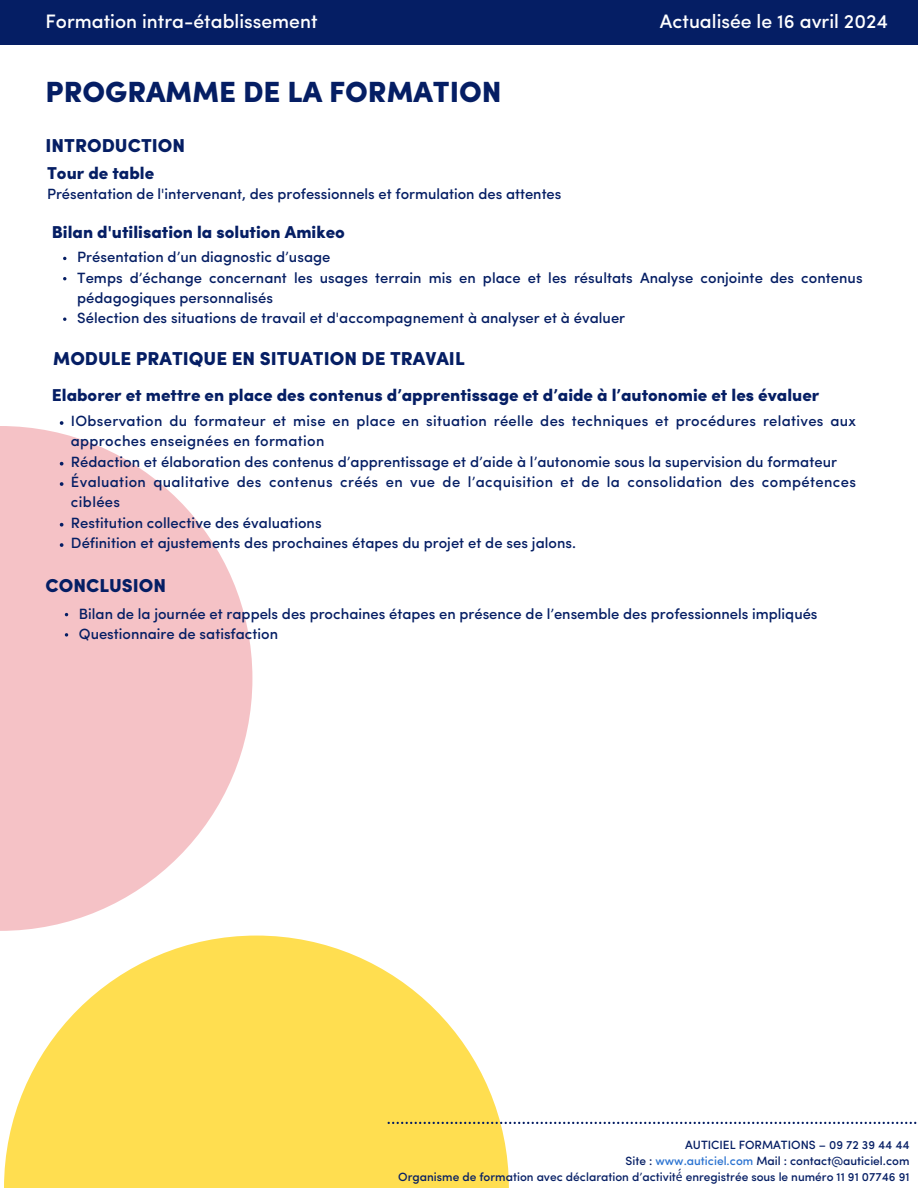
<style>
.page{position:relative;width:918px;height:1188px;background:#fff}
.page>*{position:absolute;margin:0;border:0;box-sizing:border-box;transform-origin:0 0}
.t1{font:900 29.25px "Sofia Pro";color:#051e64}
.t2{font:500 19.5px "Sofia Pro";color:#fff}
.t3{font:900 18.75px "Sofia Pro";color:#051e64}
.t4{font:900 17.25px "Sofia Pro";color:#051e64}
.t5{font:500 14.85px/20.4px "Sofia Pro";letter-spacing:.005em;color:#051e64}
.t6{font:500 12px/16px "Sofia Pro";color:#051e64;text-align:right}
.s1{color:#2b73d1}
.s2{font-family:"Noto Sans";font-weight:400}
</style>
<div class="page">
<div style="left:0;top:0;width:918px;height:45px;background:#051e64"></div>
<svg style="left:4px;top:936px;width:505px;height:252px;fill:#ffde50"></svg>
<svg style="left:388px;top:1122px;width:528px;height:2px"></svg>
<svg style="left:0;top:426px;width:252px;height:505px;fill:#f5c2c6"></svg>
<svg style="left:60px;top:421px;width:3px;height:4px"></svg>
<svg style="left:60px;top:462px;width:3px;height:4px"></svg>
<svg style="left:60px;top:482px;width:3px;height:4px"></svg>
<svg style="left:60px;top:523px;width:3px;height:4px"></svg>
<svg style="left:60px;top:543px;width:3px;height:4px"></svg>
<svg style="left:65px;top:633px;width:3px;height:4px"></svg>
<h2 class="t2" style="left:46px;top:13px;width:274px">Formation intra-établissement</h2>
<h2 class="t2" style="left:660px;top:13px;width:230px">Actualisée le 16 avril 2024</h2>
<h1 class="t1" style="left:46px;top:80px;width:458px">PROGRAMME DE LA FORMATION</h1>
<p class="t3" style="left:46px;top:137px;width:141px">INTRODUCTION</p>
<p class="t4" style="left:47px;top:166px;width:109px">Tour de table</p>
<p class="t5" style="left:47px;top:186px;width:516px">Présentation de l'intervenant, des professionnels et formulation des attentes</p>
<p class="t4" style="left:52px;top:225px;width:295px">Bilan d'utilisation la solution Amikeo</p>
<p class="t5" style="left:77px;top:249px;width:787px">Présentation d’un diagnostic d’usage<br>Temps d’échange concernant les usages terrain mis en place et les résultats Analyse conjointe des contenus pédagogiques personnalisés<br>Sélection des situations de travail et d'accompagnement à analyser et à évaluer</p>
<p class="t3" style="left:53px;top:351px;width:413px">MODULE PRATIQUE EN SITUATION DE TRAVAIL</p>
<p class="t4" style="left:52px;top:388px;width:769px">Elaborer et mettre en place des contenus d’apprentissage et d’aide à l’autonomie et les évaluer</p>
<p class="t5" style="left:71px;top:412px;width:787px">IObservation du formateur et mise en place en situation réelle des techniques et procédures relatives aux approches enseignées en formation<br>Rédaction et élaboration des contenus d’apprentissage et d’aide à l’autonomie sous la supervision du formateur Évaluation qualitative des contenus créés en vue de l’acquisition et de la consolidation des compétences ciblées<br>Restitution collective des évaluations<br>Définition et ajustements des prochaines étapes du projet et de ses jalons.</p>
<p class="t3" style="left:46px;top:577px;width:122px">CONCLUSION</p>
<p class="t5" style="left:79px;top:605px;width:740px">Bilan de la journée et rappels des prochaines étapes en présence de l’ensemble des professionnels impliqués<br>Questionnaire de satisfaction</p>
<p class="t6" style="left:398px;top:1138px;width:513px">AUTICIEL FORMATIONS – 09 72 39 44 44<br>Site : <span class="s1">www.auticiel.com</span> Mail : contact@auticiel.com<br>Organisme de formation avec déclaration d’activit<span class="s2">é́</span> enregistrée sous le numéro 11 91 07746 91</p>
</div>
